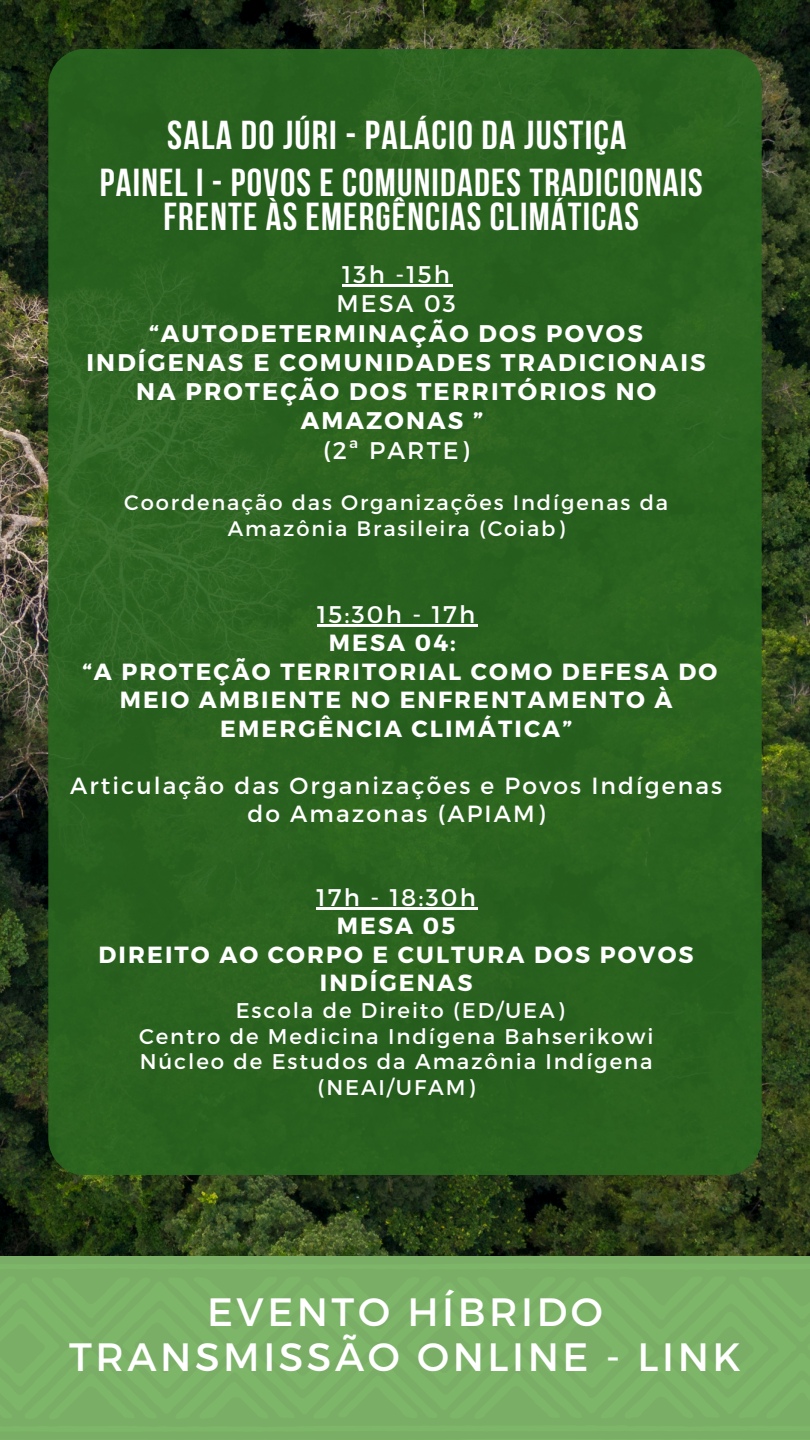
<style>
.page{position:relative;width:810px;height:1440px;background:#fff}
.page>*{position:absolute;margin:0;border:0;box-sizing:border-box;transform-origin:0 0}
.t1{font:700 40.2px "Bebas Neue";letter-spacing:.03em;color:#fff}
.t2{font:39.5px/45.5px "Montserrat";letter-spacing:.09em;color:#fff;text-align:center}
.t3{font:700 38.9px/34.2px "Bebas Neue";letter-spacing:.03em;color:#fff;text-align:center}
.t4{font:700 24.1px/29.2px "Montserrat";letter-spacing:.09em;color:#fff;text-align:center}
.t5{font:24.1px "Montserrat";letter-spacing:.09em;color:#fff}
.t6{font:700 23.4px/28.5px "Montserrat";letter-spacing:.09em;color:#fff;text-align:center}
.t7{font:23.4px/28.5px "Montserrat";letter-spacing:.09em;color:#fff;text-align:center}
.t8{font:21.3px/25.5px "Montserrat";letter-spacing:.09em;color:#fff;text-align:center}
.t9{font:21px/25.5px "Montserrat";letter-spacing:.09em;color:#fff;text-align:center}
.s1{font-weight:400}
</style>
<div class="page">
<img style="left:0;top:0;width:810px;height:1255px">
<div style="left:48px;top:49px;width:714px;height:1125px;background:#2a621f"></div>
<div style="left:0;top:1255px;width:810px;height:185px;background:#7bae66"></div>
<hr style="left:342px;top:285px;width:110px;height:2px;background:#fff">
<hr style="left:317px;top:624px;width:160px;height:3px;background:#fff">
<hr style="left:316px;top:907px;width:162px;height:2px;background:#fff">
<h3 class="t1" style="left:167px;top:119px;width:461px">SALA DO JÚRI - PALÁCIO DA JUSTIÇA</h3>
<h4 class="t3" style="left:100px;top:169px;width:605px">PAINEL I - POVOS E COMUNIDADES TRADICIONAIS<br>FRENTE ÀS EMERGÊNCIAS CLIMÁTICAS</h4>
<p class="t4" style="left:86px;top:259px;width:621px"><span class="s1">13h -15h<br>MESA 03<br></span>“AUTODETERMINAÇÃO DOS POVOS<br>INDÍGENAS E COMUNIDADES TRADICIONAIS<br>NA PROTEÇÃO DOS TERRITÓRIOS NO<br>AMAZONAS ”<br><span class="s1">(2ª PARTE)</span></p>
<h4 class="t9" style="left:124px;top:489px;width:545px">Coordenação das Organizações Indígenas da<br>Amazônia Brasileira (Coiab)</h4>
<h4 class="t5" style="left:317px;top:599px;width:160px">15:30h - 17h</h4>
<h4 class="t6" style="left:329px;top:628px;width:129px">MESA 04:</h4>
<h4 class="t6" style="left:82px;top:656px;width:636px">“A PROTEÇÃO TERRITORIAL COMO DEFESA DO</h4>
<h4 class="t6" style="left:120px;top:685px;width:554px">MEIO AMBIENTE NO ENFRENTAMENTO À</h4>
<h4 class="t6" style="left:220px;top:713px;width:353px">EMERGÊNCIA CLIMÁTICA”</h4>
<p class="t7" style="left:70px;top:770px;width:654px">Articulação das Organizações e Povos Indígenas do Amazonas (APIAM)</p>
<p class="t5" style="left:316px;top:881px;width:161px">17h - 18:30h</p>
<p class="t6" style="left:337px;top:910px;width:120px">MESA 05</p>
<p class="t6" style="left:99px;top:939px;width:597px">DIREITO AO CORPO E CULTURA DOS POVOS<br>INDÍGENAS</p>
<p class="t8" style="left:236px;top:997px;width:330px">Escola de Direito (ED/UEA)</p>
<p class="t8" style="left:139px;top:1022px;width:516px">Centro de Medicina Indígena Bahserikowi</p>
<p class="t8" style="left:140px;top:1048px;width:515px">Núcleo de Estudos da Amazônia Indígena (NEAI/UFAM)</p>
<h1 class="t2" style="left:69px;top:1287px;width:673px">EVENTO HÍBRIDO<br>TRANSMISSÃO ONLINE - LINK</h1>
</div>
